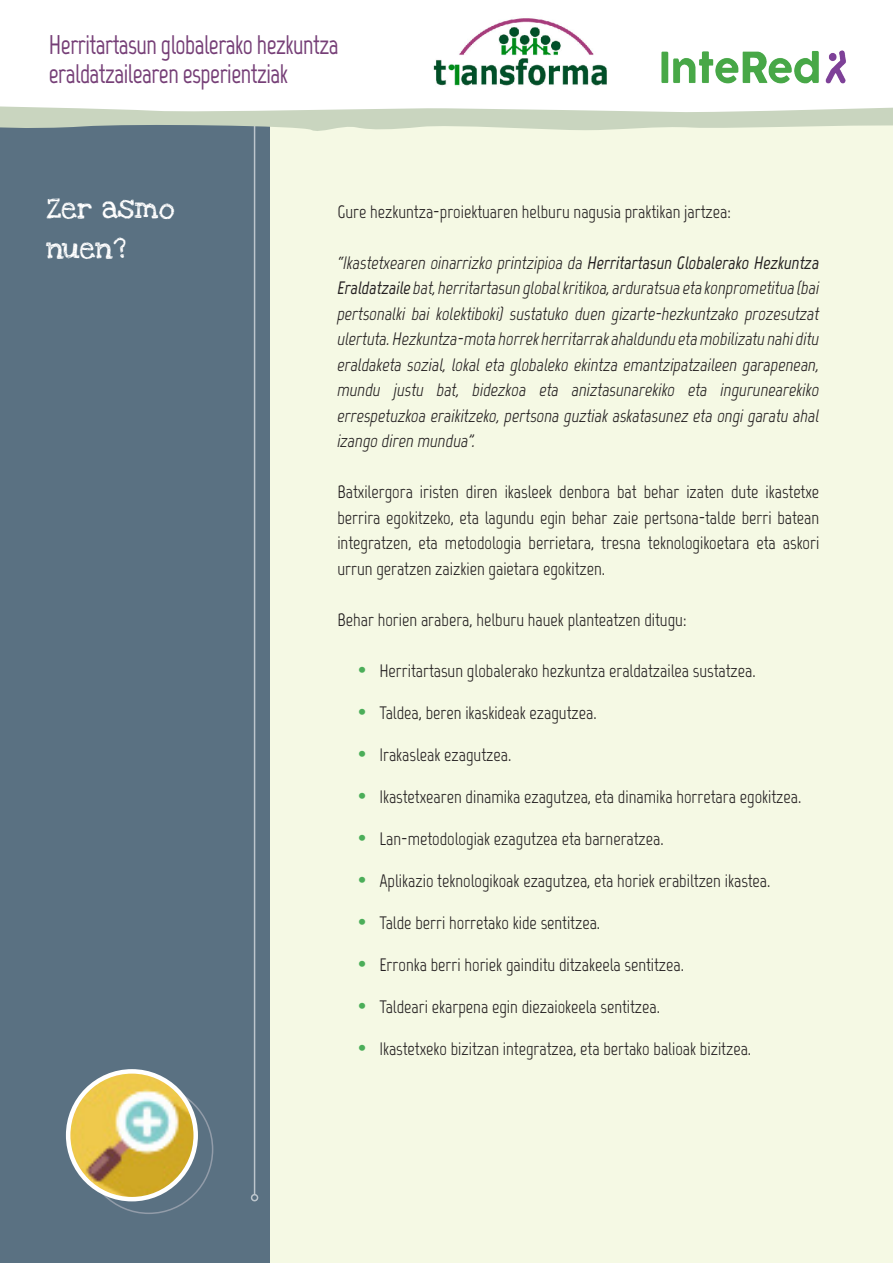
<style>
.page{position:relative;width:893px;height:1263px;background:#fff}
.page>*{position:absolute;margin:0;border:0;box-sizing:border-box;transform-origin:0 0}
.t1{font:700 27px/28.5px "Marvel";letter-spacing:-.02em;color:#763f77;scale:.9 1}
.t2{font:22.5px/40.5px "Love Ya Like A Sister";color:#fff}
.t3{font:18px/25.5px "Marvel";color:#231f20;text-align:justify}
.t4{font:italic 18px/25.5px "Marvel";color:#231f20;text-align:justify}
.s1{font-weight:700}
.s2{font-family:"Arial";font-weight:700;font-size:21px;color:#4bae59}
</style>
<div class="page">
<div style="left:0;top:117px;width:381px;height:1146px;background:#5a7182"></div>
<div style="left:271px;top:118px;width:622px;height:1145px;background:#f5f9e4"></div>
<img style="left:68px;top:1071px;width:128px;height:128px;border-radius:64px">
<div style="left:66px;top:1069px;width:132px;height:132px;border:4px solid #fff;border-radius:50%"></div>
<hr style="left:254px;top:123px;width:1px;height:1072px;background:#fff">
<div style="left:251px;top:1194px;width:7px;height:7px;border:2px solid #fff;border-radius:50%"></div>
<svg style="left:0;top:17px;width:893px;height:117px"></svg>
<h1 class="t1" style="left:49px;top:31px;width:323px">Herritartasun globalerako hezkuntza eraldatzailearen esperientziak</h1>
<p class="t2" style="left:46px;top:188px;width:130px">Zer asmo nuen?</p>
<p class="t3" style="left:337px;top:199px;width:395px">Gure hezkuntza-proiektuaren helburu nagusia praktikan jartzea:</p>
<p class="t4" style="left:337px;top:250px;width:483px">“Ikastetxearen oinarrizko printzipioa da <span class="s1">Herritartasun Globalerako Hezkuntza Eraldatzaile</span> bat, herritartasun global kritikoa, arduratsua eta konprometitua (bai pertsonalki bai kolektiboki) sustatuko duen gizarte-hezkuntzako prozesutzat ulertuta. Hezkuntza-mota horrek herritarrak ahaldundu eta mobilizatu nahi ditu eraldaketa sozial, lokal eta globaleko ekintza emantzipatzaileen garapenean, mundu justu bat, bidezkoa eta aniztasunarekiko eta ingurunearekiko errespetuzkoa eraikitzeko, pertsona guztiak askatasunez eta ongi garatu ahal izango diren mundua”.</p>
<p class="t3" style="left:337px;top:479px;width:483px">Batxilergora iristen diren ikasleek denbora bat behar izaten dute ikastetxe berrira egokitzeko, eta lagundu egin behar zaie pertsona-talde berri batean integratzen, eta metodologia berrietara, tresna teknologikoetara eta askori urrun geratzen zaizkien gaietara egokitzen.</p>
<p class="t3" style="left:337px;top:607px;width:351px">Behar horien arabera, helburu hauek planteatzen ditugu:</p>
<p class="t3" style="left:358px;top:658px;width:399px"><span class="s2">•</span> Herritartasun globalerako hezkuntza eraldatzailea sustatzea.</p>
<p class="t3" style="left:358px;top:700px;width:240px"><span class="s2">•</span> Taldea, beren ikaskideak ezagutzea.</p>
<p class="t3" style="left:358px;top:742px;width:154px"><span class="s2">•</span> Irakasleak ezagutzea.</p>
<p class="t3" style="left:358px;top:784px;width:445px"><span class="s2">•</span> Ikastetxearen dinamika ezagutzea, eta dinamika horretara egokitzea.</p>
<p class="t3" style="left:358px;top:826px;width:307px"><span class="s2">•</span> Lan-metodologiak ezagutzea eta barneratzea.</p>
<p class="t3" style="left:358px;top:868px;width:414px"><span class="s2">•</span> Aplikazio teknologikoak ezagutzea, eta horiek erabiltzen ikastea.</p>
<p class="t3" style="left:358px;top:910px;width:243px"><span class="s2">•</span> Talde berri horretako kide sentitzea.</p>
<p class="t3" style="left:358px;top:952px;width:327px"><span class="s2">•</span> Erronka berri horiek gainditu ditzakeela sentitzea.</p>
<p class="t3" style="left:358px;top:994px;width:303px"><span class="s2">•</span> Taldeari ekarpena egin diezaiokeela sentitzea.</p>
<p class="t3" style="left:358px;top:1036px;width:394px"><span class="s2">•</span> Ikastetxeko bizitzan integratzea, eta bertako balioak bizitzea.</p>
</div>
